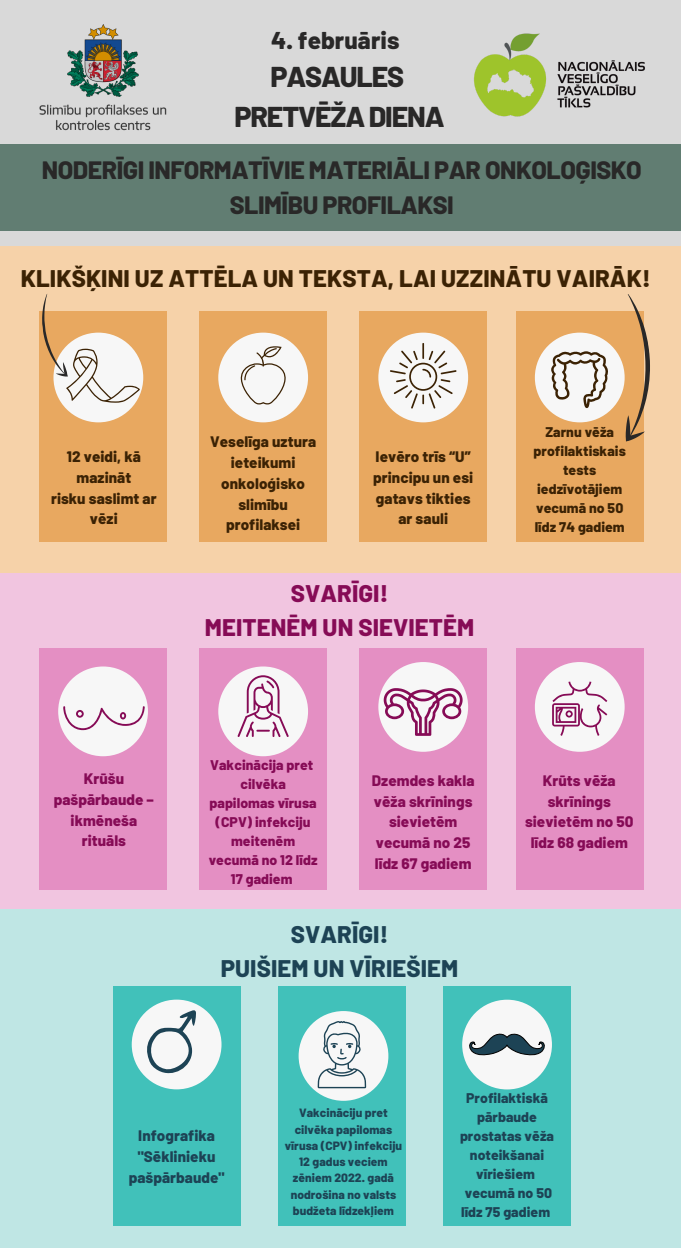
<style>
.page{position:relative;width:681px;height:1248px;background:#fff}
.page>*{position:absolute;margin:0;border:0;box-sizing:border-box;transform-origin:0 0}
.t1{font:800 28.64px "Barlow";letter-spacing:-.04em;color:#292828}
.t2{font:800 25.04px/34.9px "Barlow";letter-spacing:-.02em;color:#292828;text-align:center}
.t3{font:800 24.28px "Barlow";letter-spacing:.005em;color:#292828}
.t4{font:800 24px "Barlow";letter-spacing:.005em;color:#3b2204}
.t5{font:800 24px "Barlow";letter-spacing:.005em;color:#860b56}
.t6{font:800 24px "Barlow";letter-spacing:.005em;color:#1d4355}
.t7{font:800 15.2px/20.7px "Barlow";letter-spacing:.005em;color:#3b2204;text-align:center}
.t8{font:800 15.2px/20.7px "Barlow";letter-spacing:.005em;color:#860b56;text-align:center}
.t9{font:800 15.2px/20.7px "Barlow";letter-spacing:.005em;color:#1d4355;text-align:center}
.t10{font:800 14px/18.9px "Barlow";letter-spacing:.005em;color:#860b56;text-align:center}
.t11{font:800 14px/18.9px "Barlow";letter-spacing:.005em;color:#1d4355;text-align:center}
.t12{font:800 14px/18.9px "Barlow";letter-spacing:.005em;color:#3b2204;text-align:center}
.t13{font:800 12px/16.2px "Barlow";letter-spacing:.005em;color:#1d4355;text-align:center}
</style>
<div class="page">
<div style="left:0;top:242px;width:680px;height:336px;background:#f6d2a9"></div>
<div style="left:0;top:908px;width:680px;height:339px;background:#bfe6e4"></div>
<div style="left:113px;top:985px;width:127px;height:240px;background:#41c1ba"></div>
<div style="left:132px;top:999px;width:89px;height:90px;background:#f7f7f7;border-radius:50%"></div>
<svg style="left:146px;top:1010px;width:50px;height:68px"></svg>
<div style="left:0;top:573px;width:680px;height:335px;background:#f1c5e0"></div>
<div style="left:515px;top:648px;width:128px;height:241px;background:#e48fc3"></div>
<div style="left:534px;top:662px;width:90px;height:89px;background:#f7f7f7;border-radius:50%"></div>
<div style="left:359px;top:648px;width:128px;height:241px;background:#e48fc3"></div>
<div style="left:378px;top:662px;width:90px;height:89px;background:#f7f7f7;border-radius:50%"></div>
<svg style="left:383px;top:688px;width:79px;height:47px"></svg>
<div style="left:39px;top:648px;width:128px;height:241px;background:#e48fc3"></div>
<div style="left:58px;top:666px;width:90px;height:90px;background:#f7f7f7;border-radius:50%"></div>
<svg style="left:63px;top:706px;width:82px;height:24px"></svg>
<div style="left:443px;top:985px;width:127px;height:240px;background:#41c1ba"></div>
<div style="left:462px;top:999px;width:89px;height:90px;background:#f7f7f7;border-radius:50%"></div>
<svg style="left:469px;top:1033px;width:76px;height:22px"></svg>
<div style="left:199px;top:311px;width:128px;height:230px;background:#e8a860"></div>
<div style="left:218px;top:332px;width:90px;height:90px;background:#f7f7f7;border-radius:50%"></div>
<svg style="left:240px;top:346px;width:46px;height:58px"></svg>
<div style="left:199px;top:648px;width:128px;height:241px;background:#e48fc3"></div>
<div style="left:218px;top:666px;width:90px;height:90px;background:#f7f7f7;border-radius:50%"></div>
<svg style="left:237px;top:675px;width:52px;height:62px"></svg>
<div style="left:359px;top:311px;width:128px;height:230px;background:#e8a860"></div>
<div style="left:378px;top:332px;width:90px;height:90px;background:#f7f7f7;border-radius:50%"></div>
<svg style="left:390px;top:343px;width:66px;height:65px"></svg>
<div style="left:515px;top:311px;width:128px;height:230px;background:#e8a860"></div>
<div style="left:534px;top:332px;width:90px;height:90px;background:#f7f7f7;border-radius:50%"></div>
<div style="left:0;top:0;width:680px;height:246px;background:#d9d9d9"></div>
<div style="left:39px;top:311px;width:128px;height:230px;background:#e8a860"></div>
<div style="left:53px;top:332px;width:90px;height:90px;background:#f7f7f7;border-radius:50%"></div>
<svg style="left:552px;top:681px;width:55px;height:54px"></svg>
<img style="left:39px;top:25px;width:128px;height:106px">
<img style="left:474px;top:33px;width:206px;height:172px">
<div style="left:0;top:144px;width:679px;height:86px;background:#617d72"></div>
<svg style="left:42px;top:294px;width:98px;height:108px"></svg>
<svg style="left:551px;top:294px;width:99px;height:148px"></svg>
<div style="left:278px;top:985px;width:127px;height:240px;background:#41c1ba"></div>
<div style="left:298px;top:1010px;width:90px;height:90px;background:#f7f7f7;border-radius:50%"></div>
<svg style="left:317px;top:1021px;width:49px;height:67px"></svg>
<p class="t3" style="left:271px;top:25px;width:130px">4. februāris</p>
<p class="t1" style="left:270px;top:59px;width:135px">PASAULES</p>
<p class="t1" style="left:234px;top:98px;width:211px">PRETVĒŽA DIENA</p>
<p class="t2" style="left:42px;top:151px;width:601px">NODERĪGI INFORMATĪVIE MATERIĀLI PAR ONKOLOĢISKO<br>SLIMĪBU PROFILAKSI</p>
<p class="t4" style="left:21px;top:263px;width:631px">KLIKŠĶINI UZ ATTĒLA UN TEKSTA, LAI UZZINĀTU VAIRĀK!</p>
<p class="t7" style="left:67px;top:445px;width:76px">12 veidi, kā mazināt</p>
<p class="t7" style="left:51px;top:487px;width:107px">risku saslimt ar vēzi</p>
<p class="t8" style="left:54px;top:767px;width:102px">Krūšu pašpārbaude – ikmēneša rituāls</p>
<p class="t7" style="left:210px;top:431px;width:108px">Veselīga uztura ieteikumi onkoloģisko slimību profilaksei</p>
<p class="t7" style="left:373px;top:445px;width:101px">Ievēro trīs “U” principu un esi gatavs tikties ar sauli</p>
<p class="t5" style="left:291px;top:578px;width:99px">SVARĪGI!</p>
<p class="t5" style="left:205px;top:612px;width:271px">MEITENĒM UN SIEVIETĒM</p>
<p class="t10" style="left:210px;top:754px;width:105px">Vakcinācija pret</p>
<p class="t10" style="left:209px;top:773px;width:110px">cilvēka papilomas vīrusa (CPV) infekciju meitenēm vecumā no 12 līdz<br>17 gadiem</p>
<p class="t8" style="left:371px;top:769px;width:104px">Dzemdes kakla vēža skrīnings sievietēm vecumā no 25 līdz 67 gadiem</p>
<p class="t6" style="left:291px;top:919px;width:99px">SVARĪGI!</p>
<p class="t6" style="left:221px;top:952px;width:239px">PUIŠIEM UN VĪRIEŠIEM</p>
<p class="t12" style="left:533px;top:422px;width:94px">Zarnu vēža profilaktiskais tests iedzīvotājiem vecumā no 50 līdz 74 gadiem</p>
<p class="t8" style="left:525px;top:769px;width:110px">Krūts vēža skrīnings sievietēm no 50 līdz 68 gadiem</p>
<p class="t9" style="left:129px;top:1124px;width:97px">Infografika "Sēklinieku pašpārbaude"</p>
<p class="t13" style="left:285px;top:1104px;width:119px">Vakcināciju pret cilvēka papilomas vīrusa (CPV) infekciju<br>12 gadus veciem zēniem 2022. gadā nodrošina no valsts budžeta līdzekļiem</p>
<p class="t11" style="left:460px;top:1087px;width:95px">Profilaktiskā pārbaude prostatas vēža noteikšanai vīriešiem vecumā no 50 līdz 75 gadiem</p>
</div>
